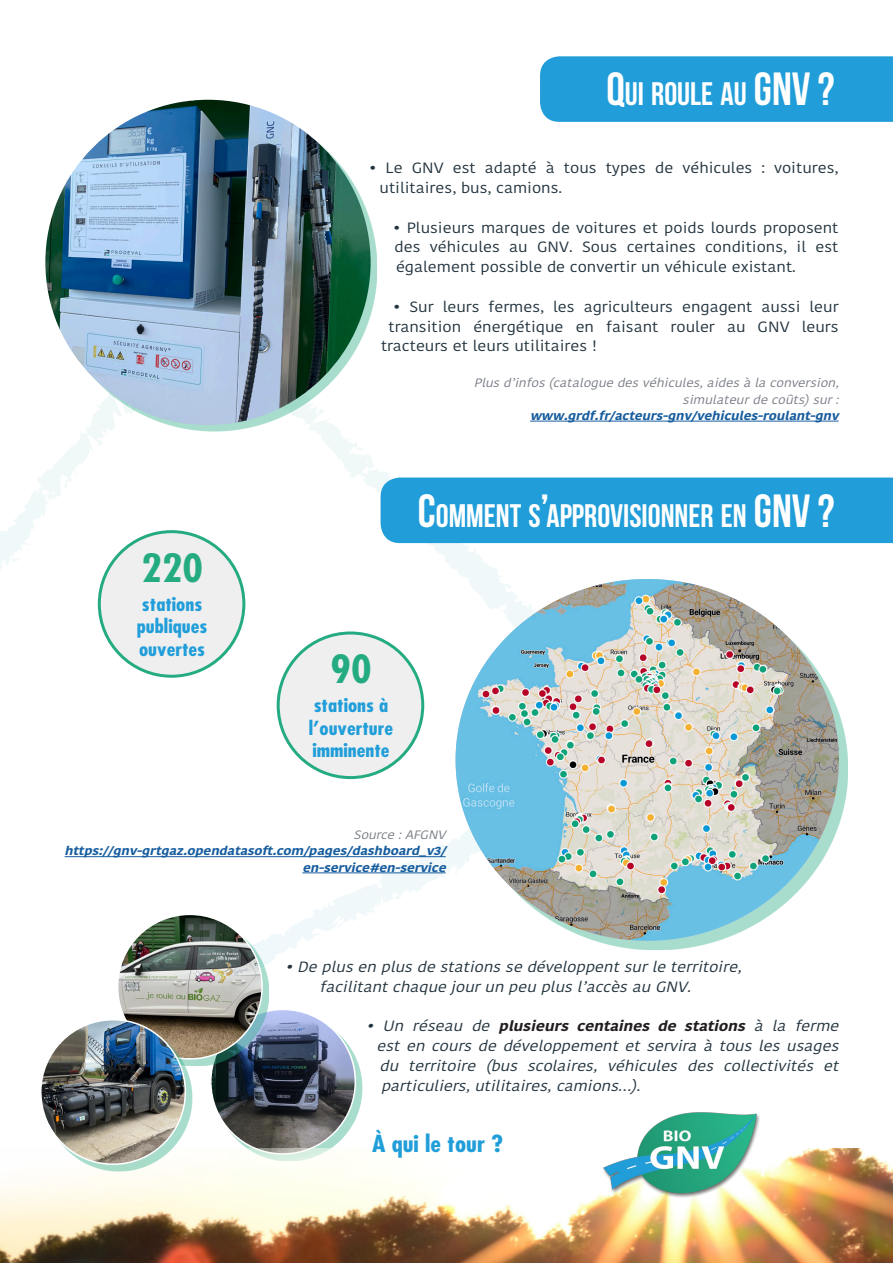
<style>
.page{position:relative;width:893px;height:1263px;background:#fff}
.page>*{position:absolute;margin:0;border:0;box-sizing:border-box;transform-origin:0 0}
.t1{font:700 condensed 37.8px "Futura Std";color:#25ab82;scale:1.11 1}
.t2{font:32.55px "Bebas Neue";color:#fff}
.t3{font:700 condensed 22.95px "Futura Std";color:#219ed9;scale:1.11 1}
.t4{font:700 condensed 18.9px/22.5px "Futura Std";color:#219ed9;scale:1.11 1}
.t5{font:14.85px/19.8px "Kohinoor Devanagari";color:#23343f;scale:1.11 1}
.t6{font:italic 14.85px/19.8px "Kohinoor Devanagari";color:#23343f;text-align:justify;scale:1.11 1}
.t7{font:italic 700 14.1px "Kohinoor Devanagari";color:#231f20;scale:1.11 1}
.t8{font:italic 700 12.15px/16.2px "Kohinoor Devanagari";color:#175d9e;text-align:right;scale:1.11 1}
.t9{font:italic 12.15px "Kohinoor Devanagari";color:#7a7e87;scale:1.11 1}
.s1{font-size:46.5px}
.s2{font-weight:400;font-size:14.85px;color:#23343f}
</style>
<div class="page">
<svg style="left:0;top:291px;width:163px;height:311px"></svg>
<svg style="left:180px;top:431px;width:289px;height:111px"></svg>
<div style="left:216px;top:1015px;width:146px;height:146px;background:#25ab82;opacity:.4"></div>
<img style="left:211px;top:1009px;width:144px;height:145px;border-radius:72px">
<img style="left:0;top:1148px;width:893px;height:115px">
<div style="left:540px;top:56px;width:353px;height:66px;background:#219ed9"></div>
<div style="left:381px;top:478px;width:512px;height:65px;background:#219ed9"></div>
<hr style="left:530px;top:421px;width:308px;height:1px;background:#175d9e">
<img style="left:595px;top:1112px;width:177px;height:102px">
<div style="left:123px;top:919px;width:146px;height:147px;background:#25ab82;opacity:.4"></div>
<img style="left:118px;top:914px;width:144px;height:145px;border-radius:72px">
<div style="left:46px;top:1025px;width:146px;height:146px;background:#25ab82;opacity:.4"></div>
<img style="left:41px;top:1020px;width:144px;height:144px;border-radius:72px">
<div style="left:52px;top:106px;width:325px;height:325px;background:#25ab82;opacity:.4"></div>
<img style="left:45px;top:100px;width:326px;height:325px;border-radius:163px">
<div style="left:99px;top:532px;width:145px;height:144px;background:#efeff0;border-radius:50%"></div>
<div style="left:98px;top:530px;width:147px;height:148px;border:3px solid #25ab82;border-radius:50%"></div>
<div style="left:278px;top:633px;width:145px;height:144px;background:#efeff0;border-radius:50%"></div>
<div style="left:277px;top:631px;width:147px;height:148px;border:3px solid #25ab82;border-radius:50%"></div>
<div style="left:464px;top:588px;width:384px;height:362px;background:#25ab82;opacity:.4"></div>
<img style="left:456px;top:579px;width:383px;height:362px">
<hr style="left:65px;top:856px;width:381px;height:1px;background:#175d9e">
<hr style="left:302px;top:872px;width:144px;height:1px;background:#175d9e">
<p class="t2" style="left:607px;top:76px;width:229px"><span class="s1">Q</span>UI ROULE AU <span class="s1">GNV ?</span></p>
<p class="t5" style="left:380px;top:158px;width:415px;text-indent:-10px">• Le GNV est adapté à tous types de véhicules : voitures, utilitaires, bus, camions.</p>
<p class="t5" style="left:393px;top:218px;width:403px;text-align:justify">• Plusieurs marques de voitures et poids lourds proposent des véhicules au GNV. Sous certaines conditions, il est également possible de convertir un véhicule existant.</p>
<p class="t5" style="left:393px;top:297px;width:403px">• Sur leurs fermes, les agriculteurs engagent aussi leur</p>
<p class="t5" style="left:388px;top:317px;width:407px">transition énergétique en faisant rouler au GNV leurs</p>
<p class="t5" style="left:381px;top:336px;width:196px">tracteurs et leurs utilitaires !</p>
<p class="t9" style="left:474px;top:376px;width:334px">Plusd’infos(cataloguedesvéhicules,aidesàlaconversion,</p>
<p class="t9" style="left:683px;top:392px;width:146px">simulateurdecoûts) sur:</p>
<p class="t8" style="left:530px;top:407px;width:283px">www.grdf.fr/acteurs-gnv/vehicules-roulant-gnv</p>
<p class="t1" style="left:141px;top:545px;width:57px">220</p>
<p class="t4" style="left:137px;top:593px;width:65px">stations publiques ouvertes</p>
<p class="t2" style="left:418px;top:497px;width:418px"><span class="s1">C</span>OMMENT S<span class="s1">’</span>APPROVISIONNER EN <span class="s1">GNV ?</span></p>
<p class="t1" style="left:331px;top:646px;width:39px">90</p>
<p class="t4" style="left:309px;top:694px;width:77px">stations à l’ouverture imminente</p>
<p class="t9" style="left:353px;top:828px;width:88px">Source:AFGNV</p>
<p class="t8" style="left:65px;top:843px;width:349px">https://gnv-grtgaz.opendatasoft.com/pages/dashboard_v3/ en-service#en-service</p>
<p class="t6" style="left:285px;top:957px;width:417px">•Deplusenplusdestationssedéveloppentsurleterritoire,</p>
<p class="t6" style="left:320px;top:976px;width:341px">facilitantchaquejourunpeuplusl’accèsauGNV.</p>
<p class="t7" style="left:366px;top:1014px;width:432px"><span class="s2">• Un réseau de</span> plusieurs centaines de stations <span class="s2">à la ferme</span></p>
<p class="t6" style="left:376px;top:1036px;width:422px">est en cours de développement et servira à tous les usages du territoire (bus scolaires, véhicules des collectivités et particuliers,utilitaires,camions…).</p>
<p class="t3" style="left:372px;top:1129px;width:119px">À qui le tour ?</p>
</div>
